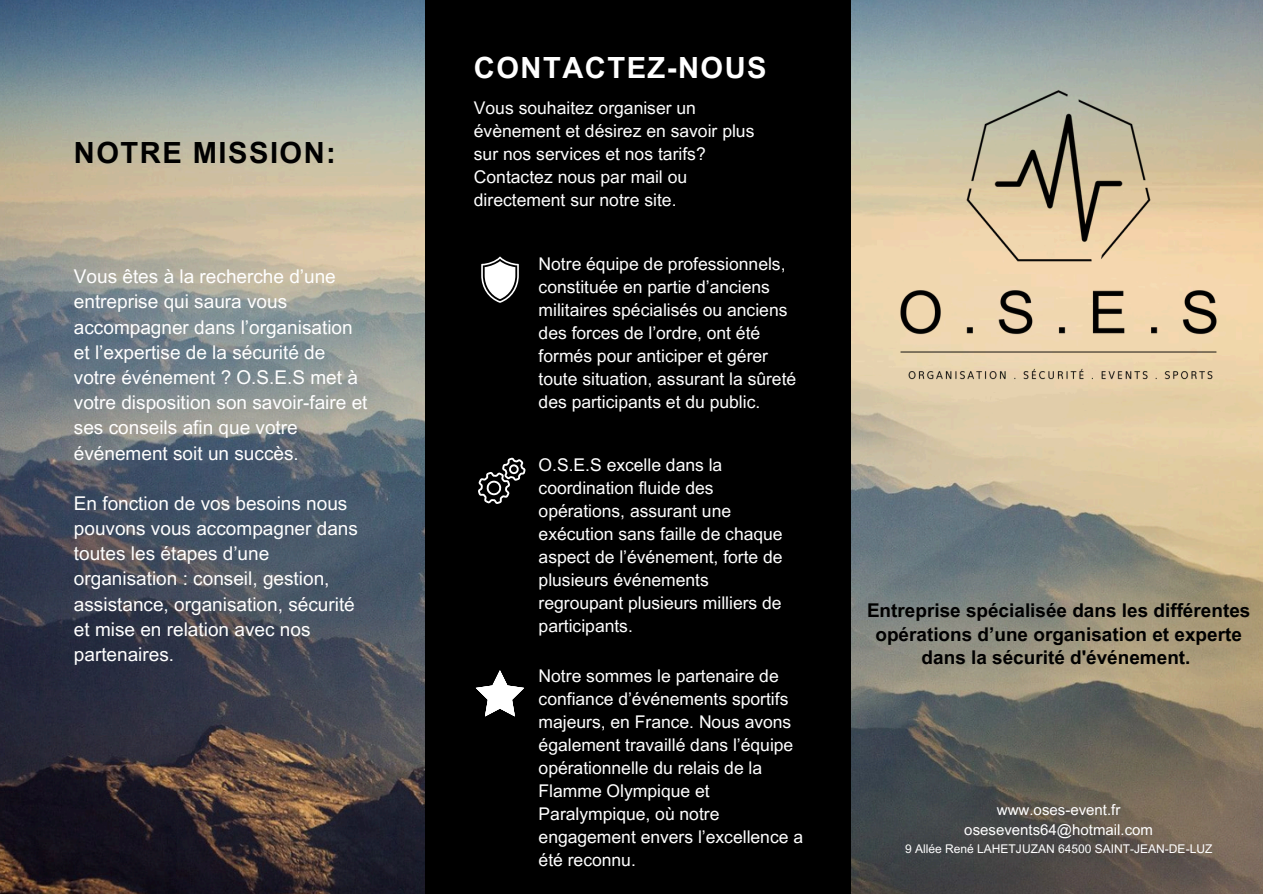
<style>
.page{position:relative;width:1263px;height:894px;background:#fff}
.page>*{position:absolute;margin:0;border:0;box-sizing:border-box;transform-origin:0 0}
.t1{font:700 29.1px "Arial MT Pro";letter-spacing:.05em;color:#fff}
.t2{font:700 29.1px "Arial MT Pro";letter-spacing:.05em;color:#000}
.t3{font:18.9px/25.2px "Arial MT Pro";color:#fff}
.t4{font:700 18.9px/23.7px "Arial MT Pro";color:#000;text-align:center}
.t5{font:17.55px/23px "Arial MT Pro";color:#fff}
.t6{font:15px "Arial MT Pro";color:#fff}
.t7{font:12px "Arial MT Pro";color:#fff}
</style>
<div class="page">
<img style="left:0;top:0;width:1263px;height:893px">
<div style="left:425px;top:0;width:425px;height:893px;background:#000"></div>
<svg style="left:481px;top:256px;width:37px;height:46px"></svg>
<svg style="left:478px;top:457px;width:47px;height:46px"></svg>
<svg style="left:476px;top:670px;width:48px;height:46px"></svg>
<img style="left:850px;top:72px;width:413px;height:324px">
<p class="t2" style="left:74px;top:142px;width:264px">NOTRE MISSION:</p>
<h3 class="t3" style="left:74px;top:266px;width:295px">Vous êtes à la recherche d’une entreprise qui saura vous accompagner dans l’organisation et l’expertise de la sécurité de votre événement ? O.S.E.S met à votre disposition son savoir-faire et ses conseils afin que votre événement soit un succès.</h3>
<p class="t3" style="left:74px;top:493px;width:286px">En fonction de vos besoins nous pouvons vous accompagner dans toutes les étapes d’une organisation : conseil, gestion, assistance, organisation, sécurité et mise en relation avec nos partenaires.</p>
<h1 class="t1" style="left:474px;top:56px;width:294px">CONTACTEZ-NOUS</h1>
<h3 class="t5" style="left:474px;top:99px;width:282px">Vous souhaitez organiser un évènement et désirez en savoir plus sur nos services et nos tarifs?<br>Contactez nous par mail ou directement sur notre site.</h3>
<h3 class="t5" style="left:539px;top:254px;width:259px">Notre équipe de professionnels, constituée en partie d’anciens militaires spécialisés ou anciens des forces de l’ordre, ont été formés pour anticiper et gérer toute situation, assurant la sûreté des participants et du public.</h3>
<h1 class="t5" style="left:539px;top:455px;width:246px">O.S.E.S excelle dans la coordination fluide des opérations, assurant une exécution sans faille de chaque aspect de l’événement, forte de plusieurs événements regroupant plusieurs milliers de participants.</h1>
<h3 class="t5" style="left:539px;top:666px;width:266px">Notre sommes le partenaire de confiance d’événements sportifs majeurs, en France. Nous avons également travaillé dans l’équipe opérationnelle du relais de la<br>Flamme Olympique et<br>Paralympique, où notre engagement envers l’excellence a été reconnu.</h3>
<h3 class="t4" style="left:867px;top:600px;width:385px">Entreprise spécialisée dans les différentes opérations d’une organisation et experte dans la sécurité d'événement.</h3>
<p class="t6" style="left:997px;top:804px;width:125px">www.oses-event.fr</p>
<h3 class="t6" style="left:964px;top:824px;width:190px">osesevents64@hotmail.com</h3>
<p class="t7" style="left:905px;top:844px;width:309px">9 Allée René LAHETJUZAN 64500 SAINT-JEAN-DE-LUZ</p>
</div>
